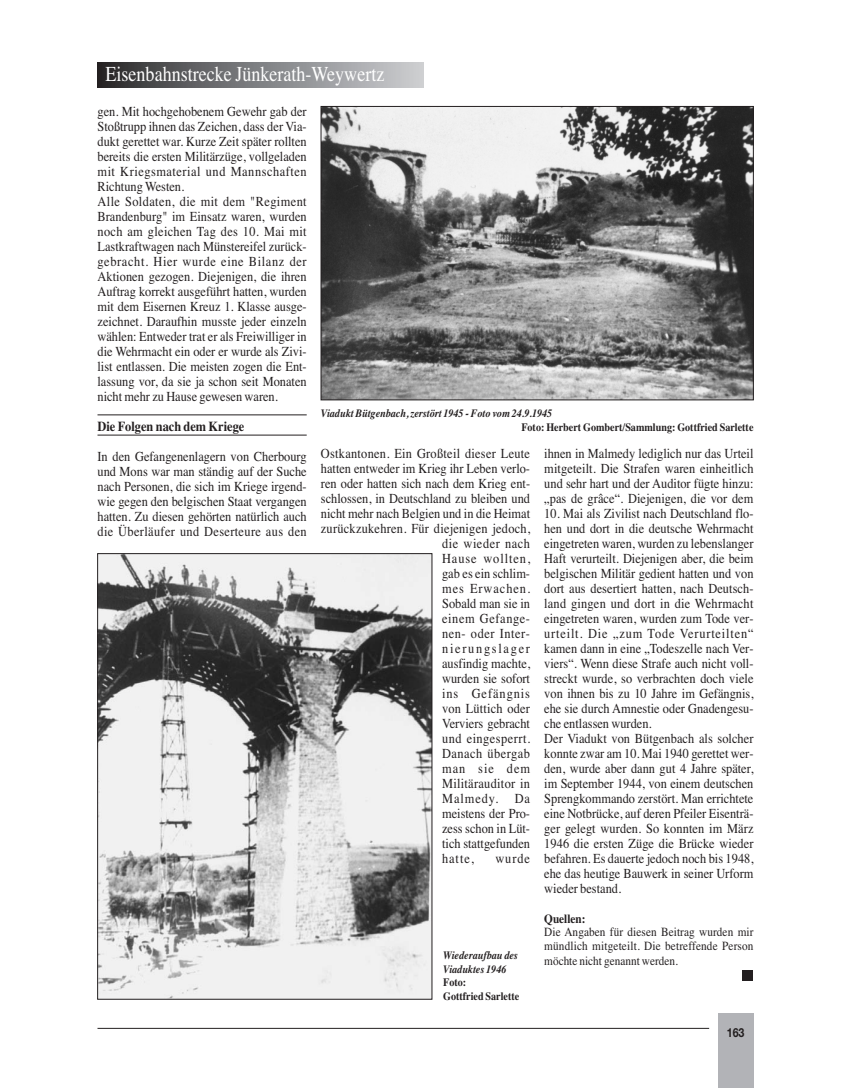
<style>
.page{position:relative;width:851px;height:1088px;background:#fff}
.page>*{position:absolute;margin:0;border:0;box-sizing:border-box;transform-origin:0 0}
.t1{font:21.25px "Times";color:#fff;scale:.85 1}
.t2{font:13.75px/15px "Times";color:#231f20;scale:.9 1}
.t3{font:13.75px "Times";letter-spacing:.02em;color:#231f20;scale:.9 1}
.t4{font:13.75px "Times";letter-spacing:.075em;color:#231f20;scale:.9 1}
.t5{font:13.75px "Times";letter-spacing:.045em;color:#231f20;scale:.9 1}
.t6{font:13.75px "Times";letter-spacing:.04em;color:#231f20;scale:.9 1}
.t7{font:700 13.75px "Times";color:#231f20;scale:.9 1}
.t8{font:13.75px "Times";letter-spacing:.025em;color:#231f20;scale:.9 1}
.t9{font:13.75px "Times";letter-spacing:.14em;color:#231f20;scale:.9 1}
.t10{font:12.5px/14.1px "Times";color:#231f20;text-align:justify;scale:.9 1}
.t11{font:700 12.5px "Times";color:#231f20;scale:.9 1}
.t12{font:700 12.5px "Helvetica Neue";color:#231f20;scale:.85 1}
.t13{font:italic 700 11.25px/13.5px "Times";color:#231f20;scale:.9 1}
.t14{font:700 11.25px/13.5px "Times";color:#231f20;scale:.9 1}
</style>
<div class="page">
<hr style="left:97px;top:1028px;width:612px;height:1px;background:#231f20">
<div style="left:718px;top:1013px;width:35px;height:75px;background:#b2b3b7"></div>
<div style="left:97px;top:62px;width:326px;height:25px;background:linear-gradient(to right,#2b2b2c,#cfd1d5)"></div>
<hr style="left:97px;top:415px;width:209px;height:1px;background:#231f20">
<hr style="left:97px;top:435px;width:209px;height:1px;background:#231f20">
<img style="left:323px;top:108px;width:428px;height:290px">
<div style="left:321px;top:106px;width:432px;height:294px;border:1px solid #231f20"></div>
<img style="left:99px;top:555px;width:331px;height:442px">
<div style="left:97px;top:553px;width:335px;height:446px;border:1px solid #231f20"></div>
<div style="left:742px;top:970px;width:11px;height:11px;background:#231f20"></div>
<h1 class="t1" style="left:105px;top:66px;width:329px">Eisenbahnstrecke Jünkerath-Weywertz</h1>
<p class="t2" style="left:97px;top:105px;width:234px">gen. Mit hochgehobenem Gewehr gab der Stoßtrupp ihnen das Zeichen, dass der Via&shy;dukt gerettet war. Kurze Zeit später rollten bereits die ersten Militärzüge, vollgeladen mit Kriegsmaterial und Mannschaften Richtung Westen.<br>Alle Soldaten, die mit dem "Regiment Brandenburg" im Einsatz waren, wurden noch am gleichen Tag des 10. Mai mit Lastkraftwagen nach Münstereifel zurück&shy;gebracht. Hier wurde eine Bilanz der Aktionen gezogen. Diejenigen, die ihren Auftrag korrekt ausgeführt hatten, wurden mit dem Eisernen Kreuz 1. Klasse ausge&shy;zeichnet. Daraufhin musste jeder einzeln wählen: Entweder trat er als Freiwilliger in die Wehrmacht ein oder er wurde als Zivi&shy;list entlassen. Die meisten zogen die Ent&shy;lassung vor, da sie ja schon seit Monaten nicht mehr zu Hause gewesen waren.</p>
<p class="t7" style="left:97px;top:421px;width:165px">Die Folgen nach dem Kriege</p>
<p class="t2" style="left:97px;top:450px;width:234px;text-align:justify">In den Gefangenenlagern von Cherbourg und Mons war man ständig auf der Suche nach Personen, die sich im Kriege irgend&shy;wie gegen den belgischen Staat vergangen hatten. Zu diesen gehörten natürlich auch die Überläufer und Deserteure aus den</p>
<p class="t3" style="left:321px;top:449px;width:234px">Ostkantonen. Ein Großteil dieser Leute</p>
<p class="t13" style="left:321px;top:407px;width:258px">Viadukt Bütgenbach, zerstört 1945 - Foto vom 24.9.1945</p>
<p class="t14" style="left:521px;top:421px;width:259px">Foto: Herbert Gombert/Sammlung: Gottfried Sarlette</p>
<p class="t2" style="left:544px;top:447px;width:234px;text-align:justify">ihnen in Malmedy lediglich nur das Urteil mitgeteilt. Die Strafen waren einheitlich und sehr hart und der Auditor fügte hinzu: „pas de grâce“. Diejenigen, die vor dem</p>
<p class="t2" style="left:544px;top:507px;width:234px">10. Mai als Zivilist nach Deutschland flo&shy;hen und dort in die deutsche Wehrmacht eingetreten waren, wurden zu lebenslanger Haft verurteilt. Diejenigen aber, die beim belgischen Militär gedient hatten und von dort aus desertiert hatten, nach Deutsch&shy;land gingen und dort in die Wehrmacht eingetreten waren, wurden zum Tode ver&shy;urteilt. Die „zum Tode Verurteilten“ kamen dann in eine „Todeszelle nach Ver&shy;viers“. Wenn diese Strafe auch nicht voll&shy;streckt wurde, so verbrachten doch viele von ihnen bis zu 10 Jahre im Gefängnis, ehe sie durch Amnestie oder Gnadengesu&shy;che entlassen wurden.<br>Der Viadukt von Bütgenbach als solcher konnte zwar am 10. Mai 1940 gerettet wer&shy;den, wurde aber dann gut 4 Jahre später, im September 1944, von einem deutschen Sprengkommando zerstört. Man errichtete eine Notbrücke, auf deren Pfeiler Eisenträ&shy;ger gelegt wurden. So konnten im März 1946 die ersten Züge die Brücke wieder befahren. Es dauerte jedoch noch bis 1948, ehe das heutige Bauwerk in seiner Urform wieder bestand.</p>
<p class="t11" style="left:544px;top:914px;width:47px">Quellen:</p>
<p class="t10" style="left:544px;top:926px;width:234px">Die Angaben für diesen Beitrag wurden mir mündlich mitgeteilt. Die betreffende Person möchte nicht genannt werden.</p>
<p class="t2" style="left:321px;top:462px;width:234px">hatten entweder im Krieg ihr Leben verlo-</p>
<p class="t2" style="left:321px;top:477px;width:234px">ren oder hatten sich nach dem Krieg ent-</p>
<p class="t2" style="left:321px;top:492px;width:234px">schlossen, in Deutschland zu bleiben und</p>
<p class="t2" style="left:321px;top:507px;width:234px">nicht mehr nach Belgien und in die Heimat</p>
<p class="t3" style="left:321px;top:524px;width:234px">zurückzukehren. Für diejenigen jedoch,</p>
<p class="t5" style="left:442px;top:539px;width:99px">die wieder nach</p>
<p class="t4" style="left:442px;top:554px;width:99px">Hause wollten,</p>
<p class="t2" style="left:442px;top:567px;width:99px">gab es ein schlim-</p>
<p class="t4" style="left:442px;top:584px;width:99px">mes Erwachen.</p>
<p class="t2" style="left:442px;top:597px;width:99px">Sobald man sie in</p>
<p class="t5" style="left:442px;top:614px;width:99px">einem Gefange-</p>
<p class="t5" style="left:442px;top:629px;width:99px">nen- oder Inter-</p>
<p class="t9" style="left:442px;top:644px;width:99px">nierungslager</p>
<p class="t2" style="left:442px;top:657px;width:99px">ausfindig machte,</p>
<p class="t2" style="left:442px;top:672px;width:99px">wurden sie sofort</p>
<p class="t4" style="left:442px;top:689px;width:99px">ins Gefängnis</p>
<p class="t2" style="left:442px;top:702px;width:99px">von Lüttich oder</p>
<p class="t2" style="left:442px;top:717px;width:99px">Verviers gebracht</p>
<p class="t6" style="left:442px;top:734px;width:99px">und eingesperrt.</p>
<p class="t6" style="left:442px;top:749px;width:99px">Danach übergab</p>
<p class="t4" style="left:442px;top:764px;width:99px">man sie dem</p>
<p class="t8" style="left:442px;top:779px;width:99px">Militärauditor in</p>
<p class="t4" style="left:442px;top:794px;width:99px">Malmedy. Da</p>
<p class="t2" style="left:442px;top:807px;width:99px">meistens der Pro-</p>
<p class="t2" style="left:442px;top:822px;width:99px">zess schon in Lüt-</p>
<p class="t2" style="left:442px;top:837px;width:99px">tich stattgefunden</p>
<p class="t2" style="left:442px;top:852px;width:37px">hatte,</p>
<p class="t2" style="left:495px;top:852px;width:40px">wurde</p>
<p class="t13" style="left:443px;top:949px;width:84px">Wiederaufbau des<br>Viaduktes 1946</p>
<p class="t14" style="left:443px;top:976px;width:86px">Foto:<br>Gottfried Sarlette</p>
<p class="t12" style="left:726px;top:1028px;width:22px">163</p>
</div>
